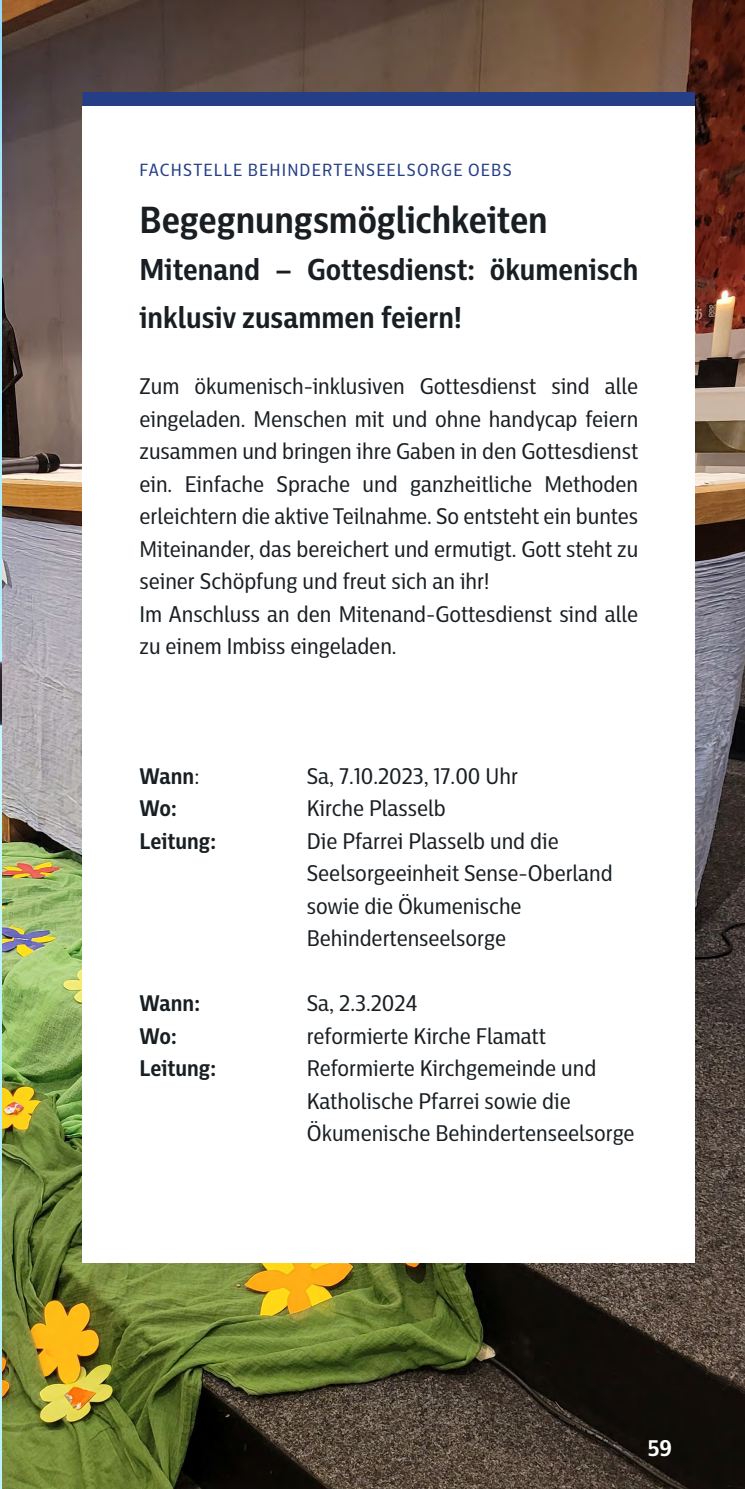
<style>
.page{position:relative;width:745px;height:1489px;background:#fff}
.page>*{position:absolute;margin:0;border:0;box-sizing:border-box;transform-origin:0 0}
.t1{font:700 37.5px "Centrale Sans Cnd";letter-spacing:-.005em;color:#181e22}
.t2{font:700 30px/47.5px "Centrale Sans Cnd";color:#181e22}
.t3{font:22.5px/32.5px "Centrale Sans Cnd";color:#181e22}
.t4{font:700 22.5px/32.5px "Centrale Sans Cnd";color:#181e22}
.t5{font:700 22.5px "Centrale Sans Cnd";color:#fff}
.t6{font:17.5px "Centrale Sans Cnd";letter-spacing:.07em;color:#253e86}
.s1{font-weight:400}
</style>
<div class="page">
<img style="left:0;top:0;width:744px;height:1488px">
<div style="left:83px;top:106px;width:611px;height:1156px;background:#fff"></div>
<p class="t6" style="left:139px;top:159px;width:373px">FACHSTELLE BEHINDERTENSEELSORGE OEBS</p>
<h1 class="t1" style="left:139px;top:195px;width:409px">Begegnungsmöglichkeiten</h1>
<h2 class="t2" style="left:139px;top:245px;width:500px">Mitenand – Gottesdienst: ökumenisch inklusiv zusammen feiern!</h2>
<p class="t3" style="left:139px;top:370px;width:500px">Zum ökumenisch-inklusiven Gottesdienst sind alle eingeladen. Menschen mit und ohne handycap feiern zusammen und bringen ihre Gaben in den Gottesdienst ein. Einfache Sprache und ganzheitliche Methoden erleichtern die aktive Teilnahme. So entsteht ein buntes Miteinander, das bereichert und ermutigt. Gott steht zu seiner Schöpfung und freut sich an ihr!<br>Im Anschluss an den Mitenand-Gottesdienst sind alle zu einem Imbiss eingeladen.</p>
<p class="t4" style="left:139px;top:759px;width:78px">Wann<span class="s1">:<br></span>Wo:<br>Leitung:</p>
<p class="t4" style="left:139px;top:986px;width:78px">Wann:<br>Wo:<br>Leitung:</p>
<p class="t3" style="left:306px;top:759px;width:307px">Sa, 7.10.2023, 17.00 Uhr<br>Kirche Plasselb<br>Die Pfarrei Plasselb und die<br>Seelsorgeeinheit Sense-Oberland sowie die Ökumenische<br>Behindertenseelsorge</p>
<p class="t3" style="left:306px;top:986px;width:329px">Sa, 2.3.2024<br>reformierte Kirche Flamatt<br>Reformierte Kirchgemeinde und<br>Katholische Pfarrei sowie die<br>Ökumenische Behindertenseelsorge</p>
<p class="t5" style="left:647px;top:1433px;width:26px">59</p>
</div>
